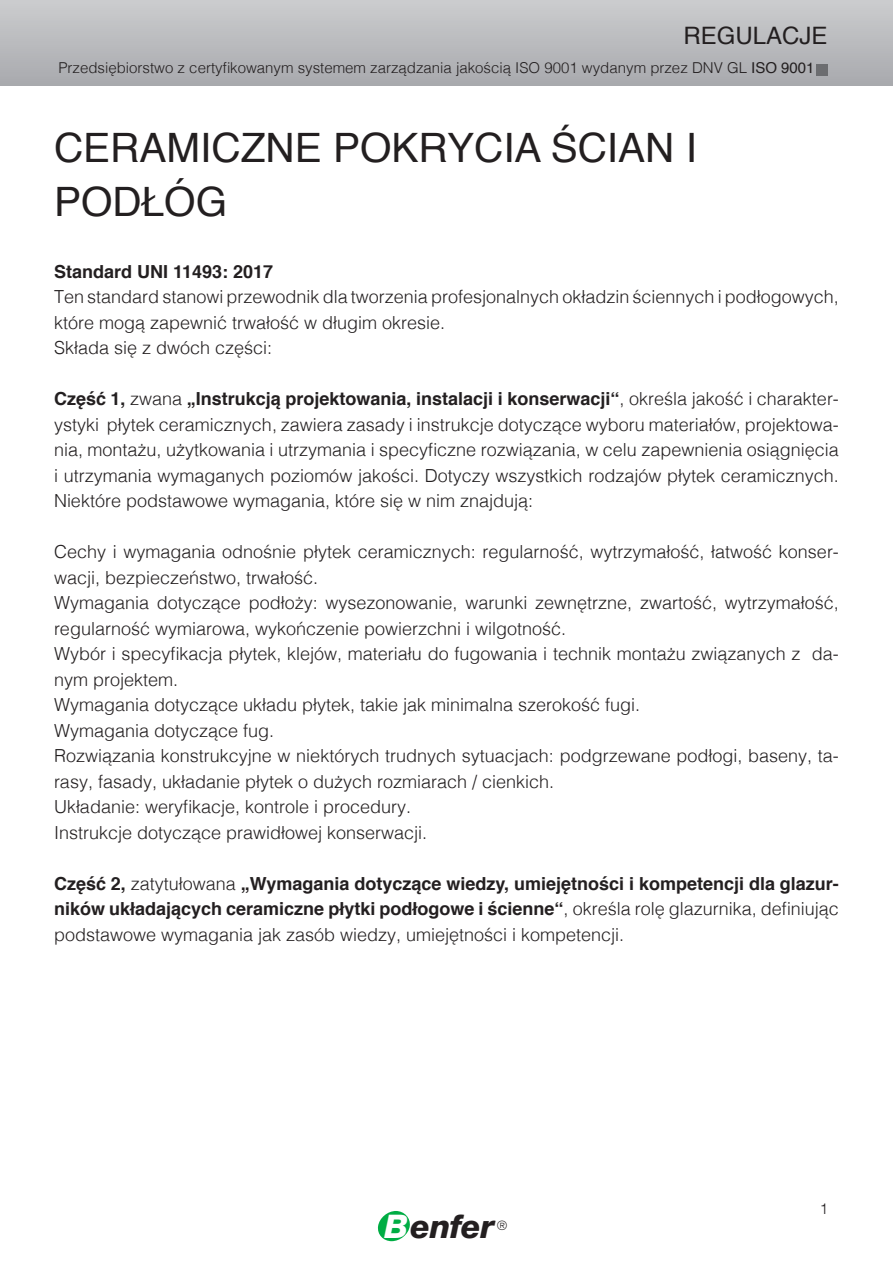
<style>
.page{position:relative;width:893px;height:1263px;background:#fff}
.page>*{position:absolute;margin:0;border:0;box-sizing:border-box;transform-origin:0 0}
.t1{font:40.5px/54px "Helvetica";color:#231f20}
.t2{font:italic 800 32.7px "Helvetica Neue";letter-spacing:-.02em;color:#231f20}
.t3{font:24px "Helvetica";color:#231f20}
.t4{font:300 18px/25.5px "Helvetica";color:#231f20}
.t5{font:700 18px/25.5px "Helvetica";color:#231f20;text-align:justify}
.t6{font:300 15px "Helvetica";color:#231f20}
.t7{font:300 12.45px "Futura";color:#231f20}
.s1{font-weight:400}
.s2{font-weight:700}
.s3{font-weight:300}
.s4{color:#fff}
</style>
<div class="page">
<svg style="left:377px;top:1211px;width:33px;height:30px"></svg>
<div style="left:0;top:0;width:893px;height:85px;background:linear-gradient(to bottom,#cccdcf,#a8a9ae)"></div>
<div style="left:817px;top:64px;width:11px;height:11px;background:#6c6d70"></div>
<h3 class="t3" style="left:683px;top:17px;width:146px">REGULACJE</h3>
<p class="t6" style="left:58px;top:55px;width:758px">Przedsiębiorstwo z certyfikowanym systemem zarządzania jakością ISO 9001 wydanym przez DNV GL <span class="s1">ISO 9001</span></p>
<p class="t1" style="left:54px;top:122px;width:644px">CERAMICZNE POKRYCIA ŚCIAN I<br>PODŁÓG</p>
<p class="t5" style="left:54px;top:259px;width:221px">Standard UNI 11493: 2017</p>
<p class="t4" style="left:54px;top:283px;width:786px">Ten standard stanowi przewodnik dla tworzenia profesjonalnych okładzin ściennych i podłogowych, które mogą zapewnić trwałość w długim okresie.</p>
<p class="t4" style="left:54px;top:334px;width:220px">Składa się z dwóch części:</p>
<p class="t4" style="left:54px;top:385px;width:786px;text-align:justify"><span class="s2">Część 1,</span> zwana <span class="s2">„Instrukcją projektowania, instalacji i konserwacji“</span>, określa jakość i charakter&shy;ystyki płytek ceramicznych, zawiera zasady i instrukcje dotyczące wyboru materiałów, projektowa&shy;nia, montażu, użytkowania i utrzymania i specyficzne rozwiązania, w celu zapewnienia osiągnięcia i utrzymania wymaganych poziomów jakości. Dotyczy wszystkich rodzajów płytek ceramicznych.<br>Niektóre podstawowe wymagania, które się w nim znajdują:</p>
<p class="t4" style="left:54px;top:538px;width:786px">Cechy i wymagania odnośnie płytek ceramicznych: regularność, wytrzymałość, łatwość konser&shy;wacji, bezpieczeństwo, trwałość.</p>
<p class="t4" style="left:54px;top:589px;width:786px">Wymagania dotyczące podłoży: wysezonowanie, warunki zewnętrzne, zwartość, wytrzymałość, regularność wymiarowa, wykończenie powierzchni i wilgotność.</p>
<p class="t4" style="left:54px;top:640px;width:786px">Wybór i specyfikacja płytek, klejów, materiału do fugowania i technik montażu związanych z da&shy;nym projektem.</p>
<p class="t4" style="left:54px;top:691px;width:588px">Wymagania dotyczące układu płytek, takie jak minimalna szerokość fugi.</p>
<p class="t4" style="left:54px;top:716px;width:222px">Wymagania dotyczące fug.</p>
<p class="t4" style="left:54px;top:742px;width:786px">Rozwiązania konstrukcyjne w niektórych trudnych sytuacjach: podgrzewane podłogi, baseny, ta&shy;rasy, fasady, układanie płytek o dużych rozmiarach / cienkich.</p>
<p class="t4" style="left:54px;top:793px;width:359px">Układanie: weryfikacje, kontrole i procedury.</p>
<p class="t4" style="left:54px;top:818px;width:375px">Instrukcje dotyczące prawidłowej konserwacji.</p>
<p class="t5" style="left:54px;top:871px;width:786px">Część 2, <span class="s3">zatytułowana</span> „Wymagania dotyczące wiedzy, umiejętności i kompetencji dla glazur&shy;ników układających ceramiczne płytki podłogowe i ścienne“<span class="s3">, określa rolę glazurnika, definiując podstawowe wymagania jak zasób wiedzy, umiejętności i kompetencji.</span></p>
<h2 class="t2" style="left:384px;top:1206px;width:112px"><span class="s4">B</span>enfer</h2>
<p class="t7" style="left:497px;top:1217px;width:11px">®</p>
<p class="t6" style="left:820px;top:1196px;width:10px">1</p>
</div>
